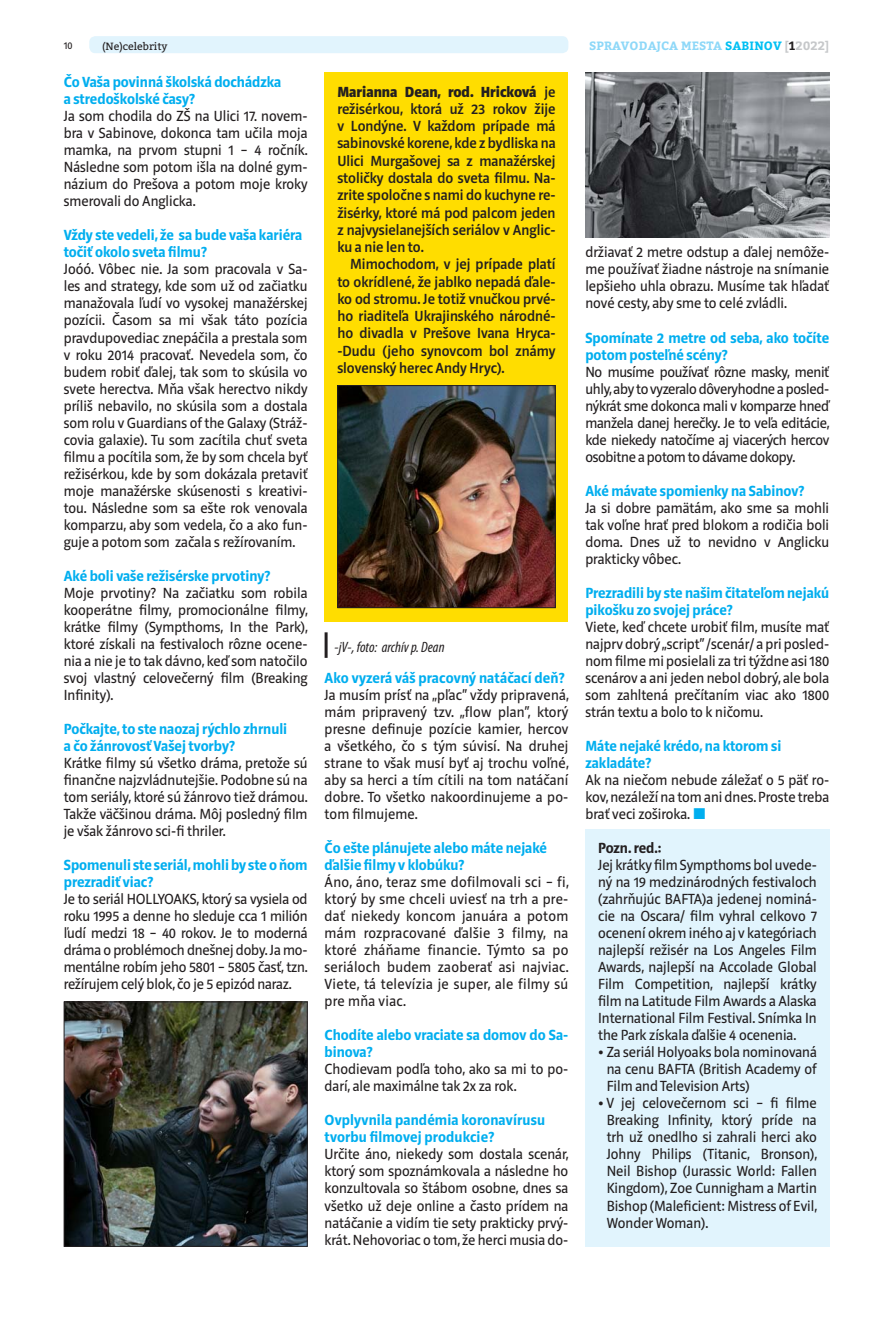
<style>
.page{position:relative;width:893px;height:1319px;background:#fff}
.page>*{position:absolute;margin:0;border:0;box-sizing:border-box;transform-origin:0 0}
.t1{font:15px/17px "Riga";color:#231f20;text-align:justify}
.t2{font:700 15px/17px "Riga";color:#00aeef}
.t3{font:500 15px/17.2px "Riga";color:#231f20;text-align:justify}
.t4{font:italic condensed 15px "Myriad Pro";color:#231f20}
.t5{font:700 15px "Riga";letter-spacing:-.01em;color:#231f20}
.t6{font:700 12px "Bitter";letter-spacing:.01em;color:#8ed8f8}
.t7{font:10.5px "Bitter";color:#231f20}
.t8{font:10.5px "Riga";color:#231f20}
.s1{color:#00c0f3}
.s2{color:#c6c8ca}
.s3{color:#231f20}
.s4{font-weight:900}
</style>
<div class="page">
<div style="left:89px;top:36px;width:479px;height:17px;background:#e1f4fd;border-radius:6px"></div>
<div style="left:325px;top:72px;width:243px;height:550px;background:#fd0"></div>
<img style="left:339px;top:387px;width:215px;height:219px">
<div style="left:337px;top:385px;width:219px;height:223px;border:1px solid #231f20"></div>
<hr style="left:325px;top:632px;width:3px;height:25px;background:#231f20">
<img style="left:66px;top:1003px;width:240px;height:241px">
<div style="left:64px;top:1001px;width:244px;height:245px;border:1px solid #231f20"></div>
<div style="left:585px;top:828px;width:245px;height:418px;background:#e1f4fd"></div>
<img style="left:585px;top:72px;width:244px;height:166px">
<p class="t8" style="left:64px;top:40px;width:10px">10</p>
<p class="t7" style="left:102px;top:41px;width:67px">(Ne)celebrity</p>
<p class="t6" style="left:589px;top:40px;width:242px">SPRAVODAJCA MESTA <span class="s1">SABINOV</span> <span class="s2">[</span><span class="s3">1</span><span class="s2">2022]</span></p>
<p class="t2" style="left:64px;top:74px;width:219px">Čo Vaša povinná školská dochádzka a stredoškolské časy?</p>
<p class="t1" style="left:64px;top:108px;width:246px">Ja som chodila do ZŠ na Ulici 17. novem&shy;bra v Sabinove, dokonca tam učila moja mamka, na prvom stupni 1 – 4 ročník.<br>Následne som potom išla na dolné gym&shy;názium do Prešova a potom moje kroky smerovali do Anglicka.</p>
<p class="t2" style="left:64px;top:228px;width:240px">Vždy ste vedeli, že sa bude vaša kariéra točiť okolo sveta filmu?</p>
<p class="t1" style="left:64px;top:261px;width:245px">Joóó. Vôbec nie. Ja som pracovala v Sa&shy;les and strategy, kde som už od začiatku manažovala ľudí vo vysokej manažérskej pozícii. Časom sa mi však táto pozícia pravdupovediac znepáčila a prestala som v roku 2014 pracovať. Nevedela som, čo budem robiť ďalej, tak som to skúsila vo svete herectva. Mňa však herectvo nikdy príliš nebavilo, no skúsila som a dostala som rolu v Guardians of the Galaxy (Stráž&shy;covia galaxie). Tu som zacítila chuť sveta filmu a pocítila som, že by som chcela byť režisérkou, kde by som dokázala pretaviť moje manažérske skúsenosti s kreativi&shy;tou. Následne som sa ešte rok venovala komparzu, aby som vedela, čo a ako fun&shy;guje a potom som začala s režírovaním.</p>
<p class="t2" style="left:64px;top:568px;width:208px">Aké boli vaše režisérske prvotiny?</p>
<p class="t1" style="left:64px;top:585px;width:246px">Moje prvotiny? Na začiatku som robila kooperátne filmy, promocionálne filmy, krátke filmy (Sympthoms, In the Park), ktoré získali na festivaloch rôzne ocene&shy;nia a nie je to tak dávno, keď som natočilo svoj vlastný celovečerný film (Breaking Infinity).</p>
<p class="t2" style="left:64px;top:721px;width:225px">Počkajte, to ste naozaj rýchlo zhrnuli a čo žánrovosť Vašej tvorby?</p>
<p class="t1" style="left:64px;top:755px;width:246px">Krátke filmy sú všetko dráma, pretože sú finančne najzvládnutejšie. Podobne sú na tom seriály, ktoré sú žánrovo tiež drámou.<br>Takže väčšinou dráma. Môj posledný film je však žánrovo sci-fi thriler.</p>
<p class="t2" style="left:64px;top:857px;width:245px">Spomenuli ste seriál, mohli by ste o ňom prezradiť viac?</p>
<p class="t1" style="left:64px;top:891px;width:245px">Je to seriál HOLLYOAKS, ktorý sa vysiela od roku 1995 a denne ho sleduje cca 1 milión ľudí medzi 18 – 40 rokov. Je to moderná dráma o problémoch dnešnej doby. Ja mo&shy;mentálne robím jeho 5801 – 5805 časť, tzn. režírujem celý blok, čo je 5 epizód naraz.</p>
<p class="t3" style="left:337px;top:84px;width:220px"><span class="s4">Marianna Dean, rod. Hricková</span> je režisérkou, ktorá už 23 rokov žije v Londýne. V každom prípade má sabinovské korene, kde z bydliska na Ulici Murgašovej sa z manažérskej stoličky dostala do sveta filmu. Na&shy;zrite spoločne s nami do kuchyne re&shy;žisérky, ktoré má pod palcom jeden z najvysielanejších seriálov v Anglic&shy;ku a nie len to.</p>
<p class="t3" style="left:337px;top:256px;width:220px;text-indent:13px">Mimochodom, v jej prípade platí to okrídlené, že jablko nepadá ďale&shy;ko od stromu. Je totiž vnučkou prvé&shy;ho riaditeľa Ukrajinského národné&shy;ho divadla v Prešove Ivana Hryca--Dudu (jeho synovcom bol známy slovenský herec Andy Hryc).</p>
<p class="t1" style="left:585px;top:244px;width:245px">držiavať 2 metre odstup a ďalej nemôže&shy;me používať žiadne nástroje na snímanie lepšieho uhla obrazu. Musíme tak hľadať nové cesty, aby sme to celé zvládli.</p>
<p class="t2" style="left:585px;top:330px;width:245px">Spomínate 2 metre od seba, ako točíte potom posteľné scény?</p>
<p class="t1" style="left:585px;top:364px;width:246px">No musíme používať rôzne masky, meniť uhly, aby to vyzeralo dôveryhodne a posled&shy;nýkrát sme dokonca mali v komparze hneď manžela danej herečky. Je to veľa editácie, kde niekedy natočíme aj viacerých hercov osobitne a potom to dávame dokopy.</p>
<p class="t2" style="left:585px;top:483px;width:221px">Aké mávate spomienky na Sabinov?</p>
<p class="t1" style="left:585px;top:500px;width:245px">Ja si dobre pamätám, ako sme sa mohli tak voľne hrať pred blokom a rodičia boli doma. Dnes už to nevidno v Anglicku prakticky vôbec.</p>
<p class="t2" style="left:585px;top:585px;width:245px">Prezradili by ste našim čitateľom nejakú pikošku zo svojej práce?</p>
<p class="t1" style="left:585px;top:619px;width:245px">Viete, keď chcete urobiť film, musíte mať najprv dobrý „script“ /scenár/ a pri posled&shy;nom filme mi posielali za tri týždne asi 180 scenárov a ani jeden nebol dobrý, ale bola som zahltená prečítaním viac ako 1800 strán textu a bolo to k ničomu.</p>
<p class="t2" style="left:585px;top:738px;width:197px">Máte nejaké krédo, na ktorom si zakladáte?</p>
<p class="t1" style="left:585px;top:772px;width:245px">Ak na niečom nebude záležať o 5 päť ro&shy;kov, nezáleží na tom ani dnes. Proste treba brať veci zoširoka.</p>
<p class="t4" style="left:335px;top:641px;width:111px">-jV-, foto: archív p. Dean</p>
<p class="t2" style="left:325px;top:670px;width:242px">Ako vyzerá váš pracovný natáčací deň?</p>
<p class="t1" style="left:325px;top:687px;width:246px">Ja musím prísť na „pľac“ vždy pripravená, mám pripravený tzv. „flow plan“, ktorý presne definuje pozície kamier, hercov a všetkého, čo s tým súvisí. Na druhej strane to však musí byť aj trochu voľné, aby sa herci a tím cítili na tom natáčaní dobre. To všetko nakoordinujeme a po&shy;tom filmujeme.</p>
<p class="t2" style="left:325px;top:840px;width:224px">Čo ešte plánujete alebo máte nejaké ďalšie filmy v klobúku?</p>
<p class="t1" style="left:325px;top:874px;width:246px">Áno, áno, teraz sme dofilmovali sci – fi, ktorý by sme chceli uviesť na trh a pre&shy;dať niekedy koncom januára a potom mám rozpracované ďalšie 3 filmy, na ktoré zháňame financie. Týmto sa po seriáloch budem zaoberať asi najviac.<br>Viete, tá televízia je super, ale filmy sú pre mňa viac.</p>
<p class="t2" style="left:325px;top:1027px;width:245px">Chodíte alebo vraciate sa domov do Sa&shy;binova?</p>
<p class="t1" style="left:325px;top:1061px;width:245px">Chodievam podľa toho, ako sa mi to po&shy;darí, ale maximálne tak 2x za rok.</p>
<p class="t2" style="left:325px;top:1112px;width:222px">Ovplyvnila pandémia koronavírusu tvorbu filmovej produkcie?</p>
<p class="t1" style="left:325px;top:1146px;width:246px">Určite áno, niekedy som dostala scenár, ktorý som spoznámkovala a následne ho konzultovala so štábom osobne, dnes sa všetko už deje online a často prídem na natáčanie a vidím tie sety prakticky prvý&shy;krát. Nehovoriac o tom, že herci musia do-</p>
<p class="t5" style="left:598px;top:840px;width:65px">Pozn. red.:</p>
<p class="t1" style="left:598px;top:857px;width:220px">Jej krátky film Sympthoms bol uvede&shy;ný na 19 medzinárodných festivaloch (zahrňujúc BAFTA)a jedenej nominá&shy;cie na Oscara/ film vyhral celkovo 7 ocenení okrem iného aj v kategóriach najlepší režisér na Los Angeles Film Awards, najlepší na Accolade Global Film Competition, najlepší krátky film na Latitude Film Awards a Alaska International Film Festival. Snímka In the Park získala ďalšie 4 ocenenia.</p>
<p class="t1" style="left:607px;top:1044px;width:212px;text-indent:-9px">• Za seriál Holyoaks bola nominovaná na cenu BAFTA (British Academy of Film and Television Arts)</p>
<p class="t1" style="left:607px;top:1095px;width:212px;text-indent:-9px">• V jej celovečernom sci – fi filme Breaking Infinity, ktorý príde na trh už onedlho si zahrali herci ako Johny Philips (Titanic, Bronson), Neil Bishop (Jurassic World: Fallen Kingdom), Zoe Cunnigham a Martin Bishop (Maleficient: Mistress of Evil, Wonder Woman).</p>
</div>
